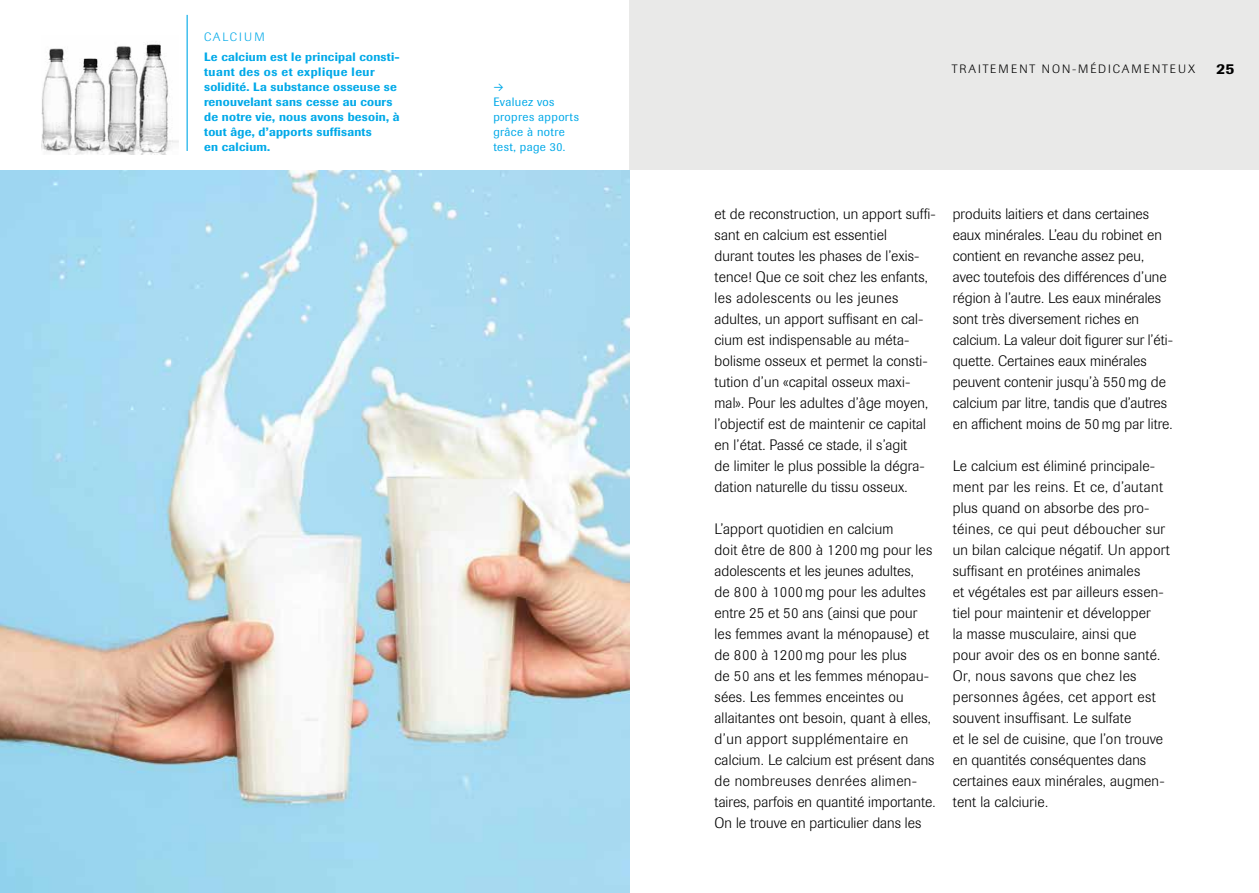
<style>
.page{position:relative;width:1259px;height:893px;background:#fff}
.page>*{position:absolute;margin:0;border:0;box-sizing:border-box;transform-origin:0 0}
.t1{font:300 15px/21px "Imago";letter-spacing:.01em;color:#000}
.t2{font:500 15px "Imago";color:#000}
.t3{font:500 12px/15px "Imago";letter-spacing:.02em;color:#00a9e8}
.t4{font:12px/15px "Imago";letter-spacing:.03em;color:#00a9e8}
.t5{font:300 12px "Imago";letter-spacing:.16em;color:#000}
.t6{font:300 12px "Imago";color:#00a9e8}
.t7{font:12px "Akkurat";color:#00a9e8}
</style>
<div class="page">
<div style="left:629px;top:0;width:630px;height:170px;background:#e9e9e8"></div>
<hr style="left:187px;top:15px;width:1px;height:136px;background:#00a9e8">
<img style="left:0;top:170px;width:629px;height:723px">
<img style="left:41px;top:44px;width:138px;height:111px">
<p class="t6" style="left:204px;top:31px;width:18px">Calc</p>
<p class="t6" style="left:239px;top:31px;width:16px">ium</p>
<p class="t3" style="left:204px;top:49px;width:197px">Le calcium est le principal consti&shy;tuant des os et explique leur solidité. La substance osseuse se renouvelant sans cesse au cours de notre vie, nous avons besoin, à tout âge, d’apports suffisants<br>en calcium.</p>
<p class="t7" style="left:493px;top:79px;width:12px">≥</p>
<p class="t4" style="left:493px;top:94px;width:87px">Evaluez vos propres apports grâce à notre test, page 30.</p>
<p class="t5" style="left:952px;top:62px;width:49px">Tra itemen</p>
<p class="t5" style="left:1029px;top:62px;width:42px">t non-m</p>
<p class="t5" style="left:1090px;top:62px;width:33px">édicamen</p>
<p class="t5" style="left:1162px;top:62px;width:17px">teux</p>
<p class="t2" style="left:1216px;top:60px;width:19px">25</p>
<p class="t1" style="left:714px;top:203px;width:223px">et de reconstruction, un apport suffi&shy;sant en calcium est essentiel<br>durant toutes les phases de l’exis&shy;tence! Que ce soit chez les enfants, les adolescents ou les jeunes adultes, un apport suffisant en cal&shy;cium est indispensable au méta&shy;bolisme osseux et permet la consti&shy;tution d’un «capital osseux maxi&shy;mal». Pour les adultes d’âge moyen, l’objectif est de maintenir ce capital en l’état. Passé ce stade, il s’agit<br>de limiter le plus possible la dégra&shy;dation naturelle du tissu osseux.</p>
<p class="t1" style="left:714px;top:518px;width:222px">L’apport quotidien en calcium<br>doit être de 800 à 1200 mg pour les adolescents et les jeunes adultes,<br>de 800 à 1000 mg pour les adultes entre 25 et 50 ans (ainsi que pour les femmes avant la ménopause) et de 800 à 1200 mg pour les plus<br>de 50 ans et les femmes ménopau&shy;sées. Les femmes enceintes ou allaitantes ont besoin, quant à elles, d’un apport supplémentaire en calcium. Le calcium est présent dans de nombreuses denrées alimen&shy;taires, parfois en quantité importante.<br>On le trouve en particulier dans les</p>
<p class="t1" style="left:952px;top:203px;width:221px">produits laitiers et dans certaines eaux minérales. L’eau du robinet en contient en revanche assez peu, avec toutefois des différences d’une région à l’autre. Les eaux minérales sont très diversement riches en calcium. La valeur doit figurer sur l’éti&shy;quette. Certaines eaux minérales peuvent contenir jusqu’à 550mg de calcium par litre, tandis que d’autres en affichent moins de 50mg par litre.</p>
<p class="t1" style="left:952px;top:455px;width:218px">Le calcium est éliminé principale&shy;ment par les reins. Et ce, d’autant plus quand on absorbe des pro&shy;téines, ce qui peut déboucher sur un bilan calcique négatif. Un apport suffisant en protéines animales<br>et végétales est par ailleurs essen&shy;tiel pour maintenir et développer<br>la masse musculaire, ainsi que<br>pour avoir des os en bonne santé.<br>Or, nous savons que chez les personnes âgées, cet apport est souvent insuffisant. Le sulfate<br>et le sel de cuisine, que l’on trouve en quantités conséquentes dans certaines eaux minérales, augmen&shy;tent la calciurie.</p>
</div>
